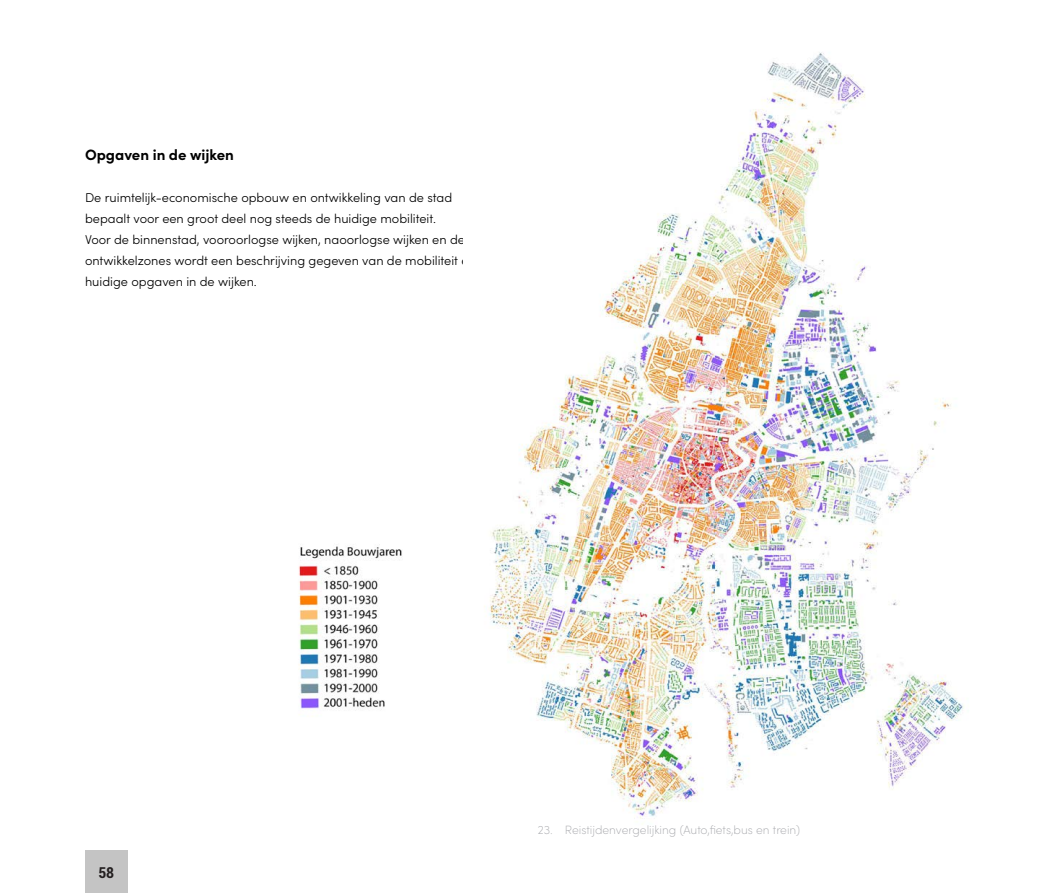
<style>
.page{position:relative;width:1063px;height:893px;background:#fff}
.page>*{position:absolute;margin:0;border:0;box-sizing:border-box;transform-origin:0 0}
.Tussenkop{font:700 15px "Sofia Pro";color:#000}
.t1{font:700 condensed 15px "Roboto";color:#231f20}
.Body{font:300 12.75px/21px "Sofia Pro";color:#000}
.t2{font:200 12px "Sofia Pro";color:#a8a9ad}
</style>
<div class="page">
<img style="left:484px;top:52px;width:480px;height:772px">
<img style="left:299px;top:544px;width:103px;height:171px">
<div style="left:85px;top:850px;width:43px;height:43px;background:#c4c4c4"></div>
<p class="Tussenkop" style="left:85px;top:144px;width:150px">Opgaven in de wijken</p>
<p class="Body" style="left:85px;top:187px;width:411px">De ruimtelijk-economische opbouw en ontwikkeling van de stad bepaalt voor een groot deel nog steeds de huidige mobiliteit.<br>Voor de binnenstad, vooroorlogse wijken, naoorlogse wijken en de ontwikkelzones wordt een beschrijving gegeven van de mobiliteit en de huidige opgaven in de wijken.</p>
<p class="t1" style="left:98px;top:862px;width:17px">58</p>
<p class="t2" style="left:538px;top:822px;width:264px">23. Reistijdenvergelijking (Auto,fiets,bus en trein)</p>
</div>
